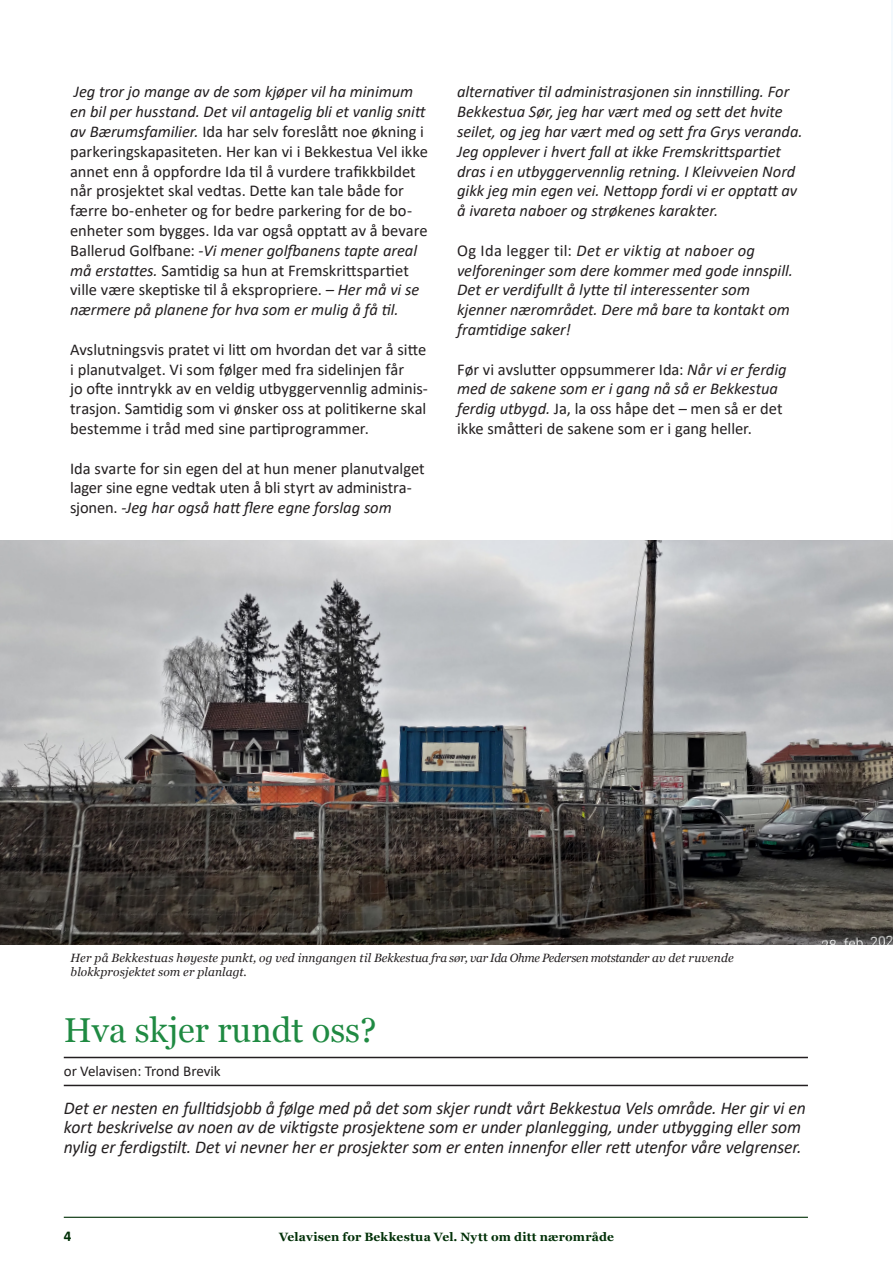
<style>
.page{position:relative;width:893px;height:1263px;background:#fff}
.page>*{position:absolute;margin:0;border:0;box-sizing:border-box;transform-origin:0 0}
.Heading_1{font:34.5px "Georgia";color:#1f8a42}
.Brød_2{font:italic 18px/19.5px "Calibri";letter-spacing:-.01em;color:#231f20}
.Brød_2-2{font:16.5px/19.8px "Calibri";letter-spacing:-.005em;color:#231f20}
.Brød_2-3{font:italic 16.5px/19.8px "Calibri";letter-spacing:-.005em;color:#231f20}
.Brødtekst{font:15px "Calibri";color:#231f20}
.t1{font:700 15px "Calibri";color:#003007}
.Biletekst{font:italic 12px/14.4px "Georgia";letter-spacing:.005em;color:#231f20}
.t2{font:700 12px "Georgia";letter-spacing:.015em;color:#003007}
.s1{font-style:italic}
.s2{font-style:normal}
</style>
<div class="page">
<hr style="left:891px;top:0;width:2px;height:1263px;background:#83c1f0">
<img style="left:0;top:540px;width:893px;height:404px">
<hr style="left:64px;top:1217px;width:744px;height:1px;background:#003007">
<hr style="left:64px;top:1085px;width:744px;height:1px;background:#231f20">
<hr style="left:64px;top:1057px;width:744px;height:1px;background:#231f20">
<p class="Brød_2-2" style="left:70px;top:82px;width:359px"><span class="s1">Jeg tror jo mange av de som kjøper vil ha minimum en bil per husstand. Det vil antagelig bli et vanlig snitt av Bærumsfamilier.</span> Ida har selv foreslått noe økning i parkeringskapasiteten. Her kan vi i Bekkestua Vel ikke annet enn å oppfordre Ida til å vurdere trafikkbildet når prosjektet skal vedtas. Dette kan tale både for færre bo-enheter og for bedre parkering for de bo&shy;enheter som bygges. Ida var også opptatt av å bevare Ballerud Golfbane: <span class="s1">-Vi mener golfbanens tapte areal må erstattes.</span> Samtidig sa hun at Fremskrittspartiet ville være skeptiske til å ekspropriere. <span class="s1">– Her må vi se nærmere på planene for hva som er mulig å få til.</span></p>
<p class="Brød_2-2" style="left:70px;top:339px;width:359px">Avslutningsvis pratet vi litt om hvordan det var å sitte i planutvalget. Vi som følger med fra sidelinjen får<br>jo ofte inntrykk av en veldig utbyggervennlig adminis&shy;trasjon. Samtidig som vi ønsker oss at politikerne skal bestemme i tråd med sine partiprogrammer.</p>
<p class="Brød_2-2" style="left:70px;top:458px;width:356px">Ida svarte for sin egen del at hun mener planutvalget lager sine egne vedtak uten å bli styrt av administra&shy;sjonen. <span class="s1">-Jeg har også hatt flere egne forslag som</span></p>
<p class="Brød_2-3" style="left:457px;top:81px;width:347px">alternativer til administrasjonen sin innstilling. For Bekkestua Sør, jeg har vært med og sett det hvite seilet, og jeg har vært med og sett fra Grys veranda.<br>Jeg opplever i hvert fall at ikke Fremskrittspartiet dras i en utbyggervennlig retning. I Kleivveien Nord gikk jeg min egen vei. Nettopp fordi vi er opptatt av å ivareta naboer og strøkenes karakter.</p>
<p class="Brød_2-3" style="left:457px;top:240px;width:337px"><span class="s2">Og Ida legger til:</span> Det er viktig at naboer og velforeninger som dere kommer med gode innspill.<br>Det er verdifullt å lytte til interessenter som kjenner nærområdet. Dere må bare ta kontakt om framtidige saker!</p>
<p class="Brød_2-2" style="left:457px;top:359px;width:331px">Før vi avslutter oppsummerer Ida: <span class="s1">Når vi er ferdig med de sakene som er i gang nå så er Bekkestua ferdig utbygd.</span> Ja, la oss håpe det – men så er det ikke småtteri de sakene som er i gang heller.</p>
<p class="Biletekst" style="left:71px;top:950px;width:664px">Her på Bekkestuas høyeste punkt, og ved inngangen til Bekkestua fra sør, var Ida Ohme Pedersen motstander av det ruvende blokkprosjektet som er planlagt.</p>
<p class="Heading_1" style="left:64px;top:1005px;width:314px">Hva skjer rundt oss?</p>
<p class="Brødtekst" style="left:64px;top:1060px;width:159px">or Velavisen: Trond Brevik</p>
<p class="Brød_2" style="left:64px;top:1097px;width:744px">Det er nesten en fulltidsjobb å følge med på det som skjer rundt vårt Bekkestua Vels område. Her gir vi en kort beskrivelse av noen av de viktigste prosjektene som er under planlegging, under utbygging eller som nylig er ferdigstilt. Det vi nevner her er prosjekter som er enten innenfor eller rett utenfor våre velgrenser.</p>
<p class="t1" style="left:64px;top:1225px;width:9px">4</p>
<p class="t2" style="left:279px;top:1227px;width:336px">Velavisen for Bekkestua Vel. Nytt om ditt nærområde</p>
</div>
